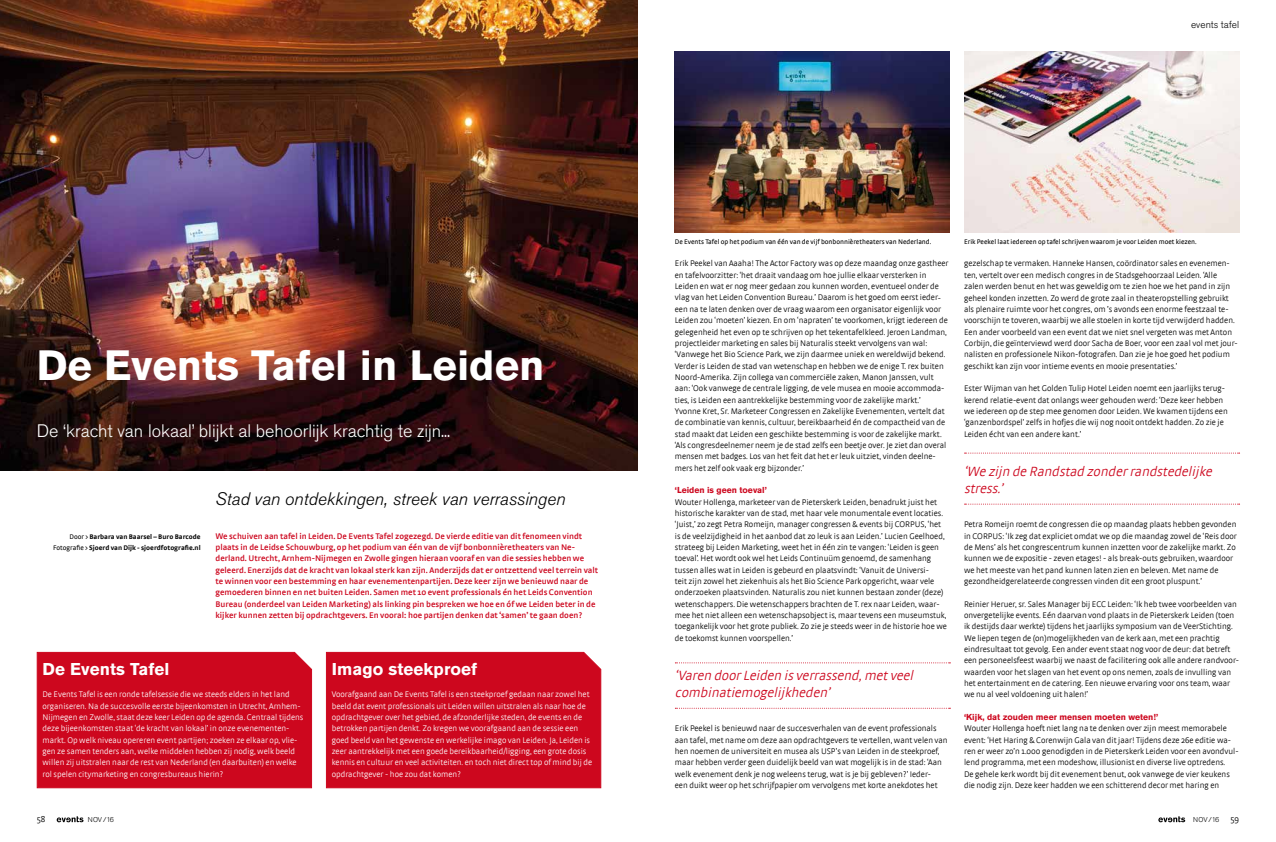
<style>
.page{position:relative;width:1276px;height:842px;background:#fff}
.page>*{position:absolute;margin:0;border:0;box-sizing:border-box;transform-origin:0 0}
.t1{font:700 42px "Akzidenz Grotesk Pro";color:#fff}
.t2{font:300 18px "Akzidenz Grotesk Pro";color:#fff}
.t3{font:italic 300 18px "Akzidenz Grotesk Pro";color:#000}
.t4{font:700 17px "Akzidenz Grotesk Pro";letter-spacing:.005em;color:#fff}
.t5{font:italic 300 14px/17px "Strada";color:#cd071e}
.t6{font:300 10px "Akzidenz Grotesk Pro";color:#000}
.t7{font:300 9px "Strada";color:#000}
.t8{font:300 8.6px/11.3px "Strada";color:#000}
.t9{font:300 8.6px/11.3px "Strada";color:#fff}
.t10{font:600 8.6px/11.3px "Strada";color:#cd071e}
.t11{font:700 8.6px "Akzidenz Grotesk Pro";color:#cd071e}
.t12{font:7px "Strada";color:#000}
.t13{font:700 7px/11.3px "Strada";color:#000;text-align:right}
.t14{font:300 7px "Akzidenz Grotesk Pro";letter-spacing:-.01em;color:#000}
.s1{font-weight:400}
</style>
<div class="page">
<svg style="left:57px;top:816px;width:26px;height:6px"></svg>
<svg style="left:1158px;top:816px;width:27px;height:6px"></svg>
<img style="left:0;top:0;width:638px;height:471px">
<img style="left:675px;top:51px;width:275px;height:181px">
<img style="left:964px;top:51px;width:275px;height:181px">
<div style="left:37px;top:652px;width:275px;height:136px;background:#cd071e"></div>
<div style="left:326px;top:652px;width:275px;height:136px;background:#cd071e"></div>
<svg style="left:675px;top:662px;width:275px;height:1px"></svg>
<svg style="left:675px;top:708px;width:275px;height:1px"></svg>
<svg style="left:964px;top:453px;width:275px;height:1px"></svg>
<svg style="left:964px;top:504px;width:275px;height:1px"></svg>
<p class="t6" style="left:1191px;top:18px;width:50px">events tafel</p>
<h1 class="t1" style="left:37px;top:338px;width:509px">De Events Tafel in Leiden</h1>
<h2 class="t2" style="left:37px;top:419px;width:415px">De ‘kracht van lokaal’ blijkt al behoorlijk krachtig te zijn...</h2>
<p class="t13" style="left:53px;top:530px;width:149px"><span class="s1">Door &gt;</span> Barbara van Baarsel – Buro Barcode<br><span class="s1">Fotografie &gt;</span> Sjoerd van Dijk - sjoerdfotografie.nl</p>
<h2 class="t3" style="left:215px;top:487px;width:351px">Stad van ontdekkingen, streek van verrassingen</h2>
<p class="t10" style="left:215px;top:530px;width:384px">We schuiven aan tafel in Leiden. De Events Tafel zogezegd. De vierde editie van dit fenomeen vindt plaats in de Leidse Schouwburg, op het podium van één van de vijf bonbonnièretheaters van Ne&shy;derland. Utrecht, Arnhem-Nijmegen en Zwolle gingen hieraan vooraf en van die sessies hebben we geleerd. Enerzijds dat de kracht van lokaal sterk kan zijn. Anderzijds dat er ontzettend veel terrein valt te winnen voor een bestemming en haar evenementenpartijen. Deze keer zijn we benieuwd naar de gemoederen binnen en net buiten Leiden. Samen met 10 event professionals én het Leids Convention Bureau (onderdeel van Leiden Marketing) als linking pin bespreken we hoe en óf we Leiden beter in de kijker kunnen zetten bij opdrachtgevers. En vooral: hoe partijen denken dat ‘samen’ te gaan doen?</p>
<h3 class="t4" style="left:43px;top:658px;width:128px">De Events Tafel</h3>
<p class="t9" style="left:43px;top:689px;width:262px">De Events Tafel is een ronde tafelsessie die we steeds elders in het land organiseren. Na de succesvolle eerste bijeenkomsten in Utrecht, Arnhem-Nijmegen en Zwolle, staat deze keer Leiden op de agenda. Centraal tijdens deze bijeenkomsten staat ‘de kracht van lokaal’ in onze evenementen&shy;markt. Op welk niveau opereren event partijen; zoeken ze elkaar op, vlie&shy;gen ze samen tenders aan, welke middelen hebben zij nodig, welk beeld willen zij uitstralen naar de rest van Nederland (en daarbuiten) en welke rol spelen citymarketing en congresbureaus hierin?</p>
<h3 class="t4" style="left:332px;top:658px;width:147px">Imago steekproef</h3>
<p class="t9" style="left:332px;top:689px;width:262px">Voorafgaand aan De Events Tafel is een steekproef gedaan naar zowel het beeld dat event professionals uit Leiden willen uitstralen als naar hoe de opdrachtgever over het gebied, de afzonderlijke steden, de events en de betrokken partijen denkt. Zo kregen we voorafgaand aan de sessie een goed beeld van het gewenste en werkelijke imago van Leiden. Ja, Leiden is zeer aantrekkelijk met een goede bereikbaarheid/ligging, een grote dosis kennis en cultuur en veel activiteiten. en toch niet direct top of mind bij de opdrachtgever - hoe zou dat komen?</p>
<p class="t12" style="left:675px;top:237px;width:258px">De Events Tafel op het podium van één van de vijf bonbonnièretheaters van Nederland.</p>
<p class="t12" style="left:964px;top:237px;width:234px">Erik Peekel laat iedereen op tafel schrijven waarom je voor Leiden moet kiezen.</p>
<p class="t8" style="left:675px;top:258px;width:275px">Erik Peekel van Aaaha! The Actor Factory was op deze maandag onze gastheer en tafelvoorzitter: ‘het draait vandaag om hoe jullie elkaar versterken in Leiden en wat er nog meer gedaan zou kunnen worden, eventueel onder de vlag van het Leiden Convention Bureau.’ Daarom is het goed om eerst ieder&shy;een na te laten denken over de vraag waarom een organisator eigenlijk voor Leiden zou ‘moeten’ kiezen. En om ‘napraten’ te voorkomen, krijgt iedereen de gelegenheid het even op te schrijven op het tekentafelkleed. Jeroen Landman, projectleider marketing en sales bij Naturalis steekt vervolgens van wal: ‘Vanwege het Bio Science Park, we zijn daarmee uniek en wereldwijd bekend.<br>Verder is Leiden de stad van wetenschap en hebben we de enige T. rex buiten Noord-Amerika. Zijn collega van commerciële zaken, Manon Janssen, vult aan: ‘Ook vanwege de centrale ligging, de vele musea en mooie accommoda&shy;ties, is Leiden een aantrekkelijke bestemming voor de zakelijke markt.’ Yvonne Kret, Sr. Marketeer Congressen en Zakelijke Evenementen, vertelt dat de combinatie van kennis, cultuur, bereikbaarheid én de compactheid van de stad maakt dat Leiden een geschikte bestemming is voor de zakelijke markt. ‘Als congresdeelnemer neem je de stad zelfs een beetje over. Je ziet dan overal mensen met badges. Los van het feit dat het er leuk uitziet, vinden deelne&shy;mers het zelf ook vaak erg bijzonder.’</p>
<p class="t11" style="left:675px;top:485px;width:94px">‘Leiden is geen toeval’</p>
<p class="t8" style="left:675px;top:496px;width:274px">Wouter Hollenga, marketeer van de Pieterskerk Leiden, benadrukt juist het historische karakter van de stad, met haar vele monumentale event locaties. ‘Juist,’ zo zegt Petra Romeijn, manager congressen &amp; events bij CORPUS, ‘het is de veelzijdigheid in het aanbod dat zo leuk is aan Leiden.’ Lucien Geelhoed, strateeg bij Leiden Marketing, weet het in één zin te vangen: ‘Leiden is geen toeval’. Het wordt ook wel het Leids Continuüm genoemd, de samenhang tussen alles wat in Leiden is gebeurd en plaatsvindt: ‘Vanuit de Universi-<br>teit zijn zowel het ziekenhuis als het Bio Science Park opgericht, waar vele onderzoeken plaatsvinden. Naturalis zou niet kunnen bestaan zonder (deze) wetenschappers. Die wetenschappers brachten de T. rex naar Leiden, waar&shy;mee het niet alleen een wetenschapsobject is, maar tevens een museumstuk, toegankelijk voor het grote publiek. Zo zie je steeds weer in de historie hoe we de toekomst kunnen voorspellen.’</p>
<h3 class="t5" style="left:675px;top:667px;width:243px">‘Varen doorLeiden isverrassend,metveel combinatiemogelijkheden’</h3>
<p class="t8" style="left:675px;top:723px;width:274px">Erik Peekel is benieuwd naar de succesverhalen van de event professionals aan tafel, met name om deze aan opdrachtgevers te vertellen, want velen van hen noemen de universiteit en musea als USP’s van Leiden in de steekproef, maar hebben verder geen duidelijk beeld van wat mogelijk is in de stad: ‘Aan welk evenement denk je nog weleens terug, wat is je bij gebleven?’ Ieder-<br>een duikt weer op het schrijfpapier om vervolgens met korte anekdotes het</p>
<p class="t8" style="left:964px;top:258px;width:275px">gezelschap te vermaken. Hanneke Hansen, coördinator sales en evenemen&shy;ten, vertelt over een medisch congres in de Stadsgehoorzaal Leiden. ‘Alle zalen werden benut en het was geweldig om te zien hoe we het pand in zijn geheel konden inzetten. Zo werd de grote zaal in theateropstelling gebruikt als plenaire ruimte voor het congres, om ’s avonds een enorme feestzaal te&shy;voorschijn te toveren, waarbij we alle stoelen in korte tijd verwijderd hadden.<br>Een ander voorbeeld van een event dat we niet snel vergeten was met Anton Corbijn, die geïnterviewd werd door Sacha de Boer, voor een zaal vol met jour&shy;nalisten en professionele Nikon-fotografen. Dan zie je hoe goed het podium geschikt kan zijn voor intieme events en mooie presentaties.’</p>
<p class="t8" style="left:964px;top:383px;width:265px">Ester Wijman van het Golden Tulip Hotel Leiden noemt een jaarlijks terug&shy;kerend relatie-event dat onlangs weer gehouden werd: ‘Deze keer hebben we iedereen op de step mee genomen door Leiden. We kwamen tijdens een ‘ganzenbordspel’ zelfs in hofjes die wij nog nooit ontdekt hadden. Zo zie je Leiden écht van een andere kant.’</p>
<h3 class="t5" style="left:964px;top:463px;width:252px">‘We zij n de Randstad zonderrandstedelij ke stress.’</h3>
<p class="t8" style="left:964px;top:519px;width:274px">Petra Romeijn roemt de congressen die op maandag plaats hebben gevonden in CORPUS: ‘Ik zeg dat expliciet omdat we op die maandag zowel de ‘Reis door de Mens’ als het congrescentrum kunnen inzetten voor de zakelijke markt. Zo kunnen we de expositie - zeven etages! - als break-outs gebruiken, waardoor we het meeste van het pand kunnen laten zien en beleven. Met name de gezondheidgerelateerde congressen vinden dit een groot pluspunt.’</p>
<p class="t8" style="left:964px;top:598px;width:276px">Reinier Heruer, sr. Sales Manager bij ECC Leiden: ‘Ik heb twee voorbeelden van onvergetelijke events. Eén daarvan vond plaats in de Pieterskerk Leiden (toen ik destijds daar werkte) tijdens het jaarlijks symposium van de VeerStichting.<br>We liepen tegen de (on)mogelijkheden van de kerk aan, met een prachtig eindresultaat tot gevolg. Een ander event staat nog voor de deur: dat betreft een personeelsfeest waarbij we naast de facilitering ook alle andere randvoor&shy;waarden voor het slagen van het event op ons nemen, zoals de invulling van het entertainment en de catering. Een nieuwe ervaring voor ons team, waar we nu al veel voldoening uit halen!’</p>
<p class="t11" style="left:964px;top:711px;width:196px">‘Kijk, dat zouden meer mensen moeten weten!’</p>
<p class="t8" style="left:964px;top:723px;width:276px">Wouter Hollenga hoeft niet lang na te denken over zijn meest memorabele event: ‘Het Haring &amp; Corenwijn Gala van dit jaar! Tijdens deze 26e editie wa&shy;ren er weer zo’n 1.000 genodigden in de Pieterskerk Leiden voor een avondvul&shy;lend programma, met een modeshow, illusionist en diverse live optredens.<br>De gehele kerk wordt bij dit evenement benut, ook vanwege de vier keukens die nodig zijn. Deze keer hadden we een schitterend decor met haring en</p>
<p class="t7" style="left:37px;top:814px;width:10px">58</p>
<p class="t14" style="left:88px;top:815px;width:27px">NOV/16</p>
<p class="t14" style="left:1193px;top:815px;width:27px">NOV/16</p>
<p class="t7" style="left:1230px;top:814px;width:10px">59</p>
</div>
